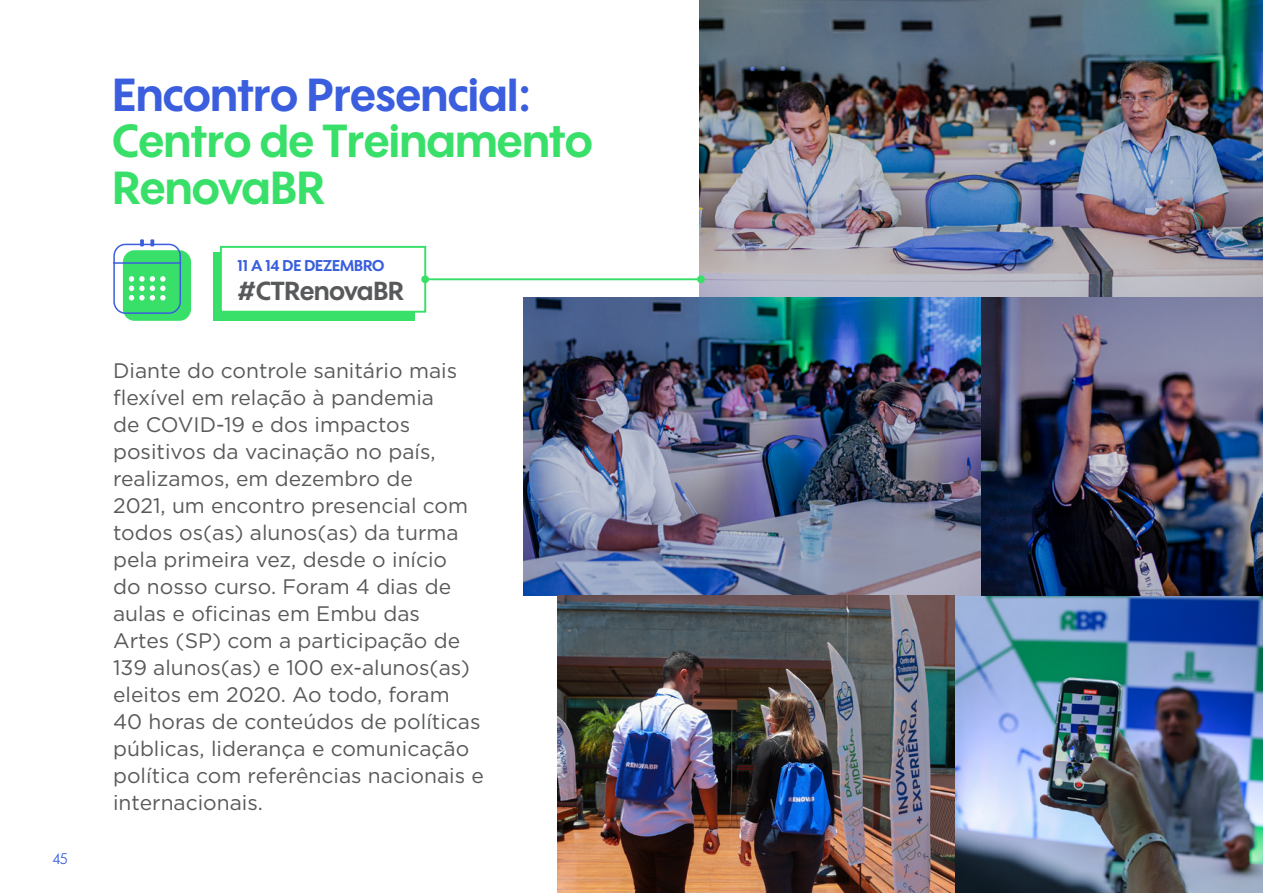
<style>
.page{position:relative;width:1263px;height:893px;background:#fff}
.page>*{position:absolute;margin:0;border:0;box-sizing:border-box;transform-origin:0 0}
.t1{font:45px/46.5px "Wes FY Regular 2";color:#38e069}
.t2{font:25.35px "Wes FY Regular 2";color:#58595b}
.t3{font:21px/27px "Gotham";color:#58595b}
.t4{font:15.15px "Wes FY Regular 2";color:#3a5edd}
.t5{font:15px "Wes FY Regular 5";color:#3a5edd}
.s1{color:#3a5edd}
</style>
<div class="page">
<img style="left:954px;top:595px;width:309px;height:298px">
<svg style="left:150px;top:239px;width:4px;height:5px"></svg>
<svg style="left:140px;top:239px;width:4px;height:5px"></svg>
<div style="left:123px;top:250px;width:68px;height:71px;background:#38e069;border-radius:12px"></div>
<div style="left:113px;top:244px;width:68px;height:70px;border:2px solid #3b5ede;border-radius:11px"></div>
<hr style="left:113px;top:262px;width:68px;height:2px;background:#3b5ede">
<svg style="left:129px;top:276px;width:37px;height:24px"></svg>
<div style="left:214px;top:252px;width:201px;height:68px;background:#38e069"></div>
<div style="left:220px;top:246px;width:206px;height:67px;background:#fff;border:2px solid #38e069"></div>
<img style="left:699px;top:0;width:564px;height:298px">
<img style="left:523px;top:298px;width:458px;height:297px">
<img style="left:557px;top:595px;width:397px;height:298px">
<img style="left:981px;top:298px;width:282px;height:297px">
<hr style="left:425px;top:278px;width:276px;height:2px;background:#38e069">
<div style="left:421px;top:275px;width:8px;height:8px;background:#38e069;border-radius:50%"></div>
<div style="left:697px;top:275px;width:8px;height:8px;background:#38e069;border-radius:50%"></div>
<p class="t5" style="left:53px;top:849px;width:16px">45</p>
<p class="t1" style="left:113px;top:71px;width:481px"><span class="s1">Encontro Presencial:<br></span>Centro de Treinamento<br>RenovaBR</p>
<p class="t4" style="left:237px;top:256px;width:149px">11 A 14 DE DEZEMBRO</p>
<p class="t2" style="left:237px;top:275px;width:168px">#CTRenovaBR</p>
<p class="t3" style="left:113px;top:357px;width:372px">Diante do controle sanitário mais flexível em relação à pandemia<br>de COVID-19 e dos impactos positivos da vacinação no país, realizamos, em dezembro de<br>2021, um encontro presencial com todos os(as) alunos(as) da turma pela primeira vez, desde o início<br>do nosso curso. Foram 4 dias de aulas e oficinas em Embu das<br>Artes (SP) com a participação de<br>139 alunos(as) e 100 ex-alunos(as) eleitos em 2020. Ao todo, foram<br>40 horas de conteúdos de políticas públicas, liderança e comunicação política com referências nacionais e internacionais.</p>
</div>
